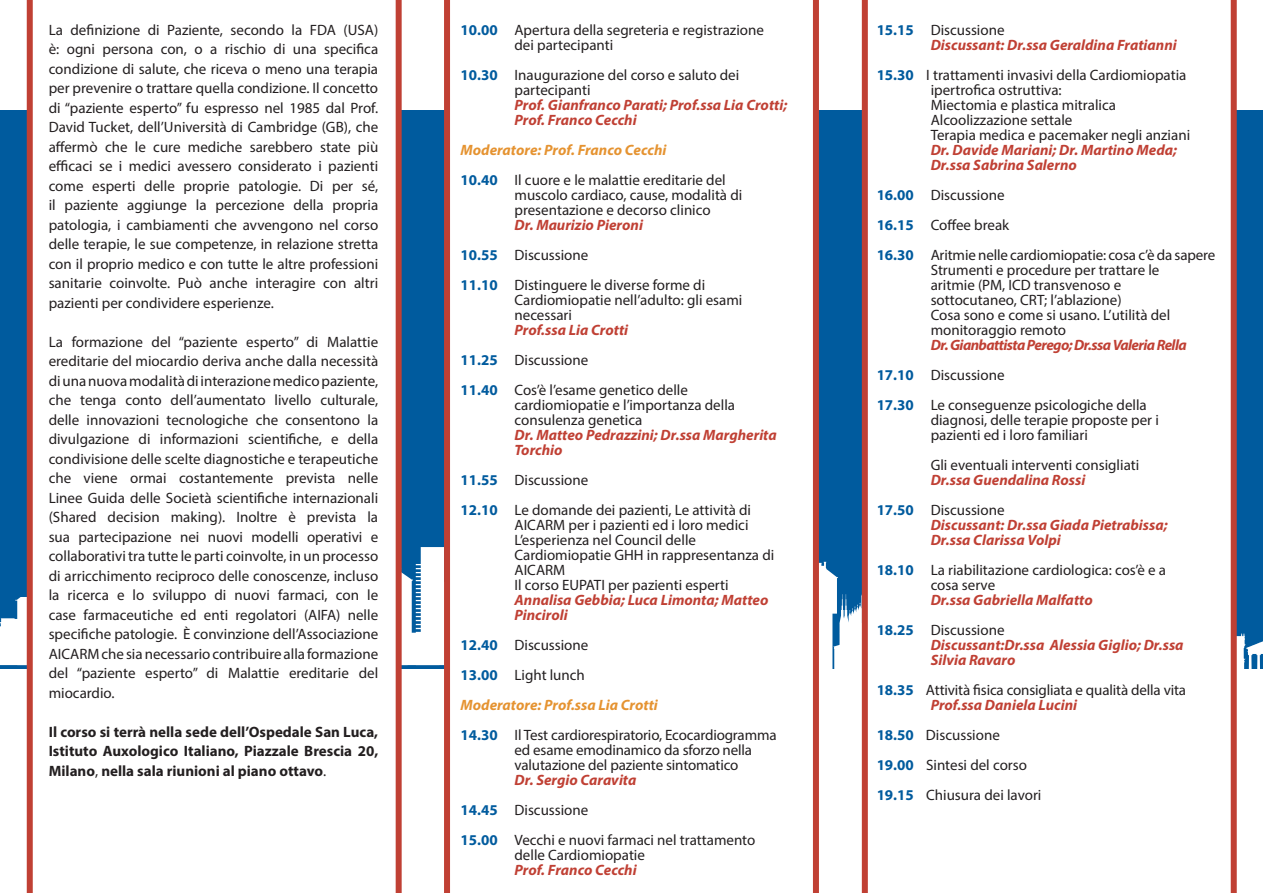
<style>
.page{position:relative;width:1263px;height:893px;background:#fff}
.page>*{position:absolute;margin:0;border:0;box-sizing:border-box;transform-origin:0 0}
.t1{font:15px/19.5px "Myriad Pro";color:#231f20}
.t2{font:italic 700 15px/15px "Myriad Pro";color:#c04034}
.t3{font:700 15px/19.5px "Myriad Pro";color:#231f20;text-align:justify}
.t4{font:italic 700 15px "Myriad Pro";color:#e59331}
.t5{font:italic 700 15px "Myriad Pro";letter-spacing:-.04em;color:#c04034}
.s1{font-weight:400}
.s2{font-weight:700;color:#005b9e}
</style>
<div class="page">
<div style="left:0;top:110px;width:1263px;height:558px;background:#005b9e"></div>
<svg style="left:0;top:532px;width:1263px;height:144px"></svg>
<div style="left:862px;top:0;width:375px;height:893px;background:#fff"></div>
<div style="left:27px;top:0;width:375px;height:893px;background:#fff"></div>
<div style="left:444px;top:0;width:375px;height:893px;background:#fff"></div>
<p class="t1" style="left:49px;top:20px;width:331px;text-align:justify">La definizione di Paziente, secondo la FDA (USA) è: ogni persona con, o a rischio di una specifica condizione di salute, che riceva o meno una terapia per prevenire o trattare quella condizione. Il concetto di “paziente esperto” fu espresso nel 1985 dal Prof.<br>David Tucket, dell’Università di Cambridge (GB), che affermò che le cure mediche sarebbero state più efficaci se i medici avessero considerato i pazienti come esperti delle proprie patologie. Di per sé, il paziente aggiunge la percezione della propria patologia, i cambiamenti che avvengono nel corso delle terapie, le sue competenze, in relazione stretta con il proprio medico e con tutte le altre professioni sanitarie coinvolte. Può anche interagire con altri pazienti per condividere esperienze.</p>
<p class="t1" style="left:49px;top:332px;width:331px;text-align:justify">La formazione del “paziente esperto” di Malattie ereditarie del miocardio deriva anche dalla necessità di una nuova modalità di interazione medico paziente, che tenga conto dell’aumentato livello culturale, delle innovazioni tecnologiche che consentono la divulgazione di informazioni scientifiche, e della condivisione delle scelte diagnostiche e terapeutiche che viene ormai costantemente prevista nelle Linee Guida delle Società scientifiche internazionali (Shared decision making). Inoltre è prevista la sua partecipazione nei nuovi modelli operativi e collaborativi tra tutte le parti coinvolte, in un processo di arricchimento reciproco delle conoscenze, incluso la ricerca e lo sviluppo di nuovi farmaci, con le case farmaceutiche ed enti regolatori (AIFA) nelle specifiche patologie. È convinzione dell’Associazione AICARM che sia necessario contribuire alla formazione del “paziente esperto” di Malattie ereditarie del miocardio.</p>
<p class="t3" style="left:49px;top:721px;width:331px">Il corso si terrà nella sede dell’Ospedale San Luca, Istituto Auxologico Italiano, Piazzale Brescia 20, Milano<span class="s1">,</span> nella sala riunioni al piano ottavo<span class="s1">.</span></p>
<p class="t1" style="left:514px;top:22px;width:251px;line-height:15px;text-indent:-54px"><span class="s2">10.00</span> Apertura della segreteria e registrazione dei partecipanti</p>
<p class="t1" style="left:514px;top:67px;width:226px;line-height:15px;text-indent:-54px"><span class="s2">10.30</span> Inaugurazione del corso e saluto dei partecipanti</p>
<p class="t2" style="left:514px;top:97px;width:274px">Prof. Gianfranco Parati; Prof.ssa Lia Crotti;<br>Prof. Franco Cecchi</p>
<p class="t4" style="left:460px;top:140px;width:207px">Moderatore: Prof. Franco Cecchi</p>
<p class="t1" style="left:460px;top:170px;width:267px"><span class="s2">10.40</span> Il cuore e le malattie ereditarie del</p>
<p class="t1" style="left:514px;top:187px;width:229px;line-height:15px">muscolo cardiaco, cause, modalità di presentazione e decorso clinico</p>
<p class="t2" style="left:514px;top:217px;width:130px">Dr. Maurizio Pieroni</p>
<p class="t1" style="left:460px;top:245px;width:129px"><span class="s2">10.55</span> Discussione</p>
<p class="t1" style="left:460px;top:275px;width:246px"><span class="s2">11.10</span> Distinguere le diverse forme di</p>
<p class="t1" style="left:514px;top:292px;width:229px;line-height:15px">Cardiomiopatie nell’adulto: gli esami necessari</p>
<p class="t2" style="left:514px;top:322px;width:115px">Prof.ssa Lia Crotti</p>
<p class="t1" style="left:460px;top:350px;width:129px"><span class="s2">11.25</span> Discussione</p>
<p class="t1" style="left:460px;top:380px;width:229px"><span class="s2">11.40</span> Cos’è l’esame genetico delle</p>
<p class="t1" style="left:514px;top:397px;width:222px;line-height:15px">cardiomiopatie e l’importanza della consulenza genetica</p>
<p class="t2" style="left:514px;top:427px;width:264px">Dr. Matteo Pedrazzini; Dr.ssa Margherita</p>
<p class="t2" style="left:514px;top:442px;width:50px">Torchio</p>
<p class="t1" style="left:460px;top:470px;width:129px"><span class="s2">11.55</span> Discussione</p>
<p class="t1" style="left:460px;top:502px;width:292px;line-height:15px;text-align:right"><span class="s2">12.10</span> Le domande dei pazienti, Le attività di<br>AICARM per i pazienti ed i loro medici</p>
<p class="t1" style="left:514px;top:532px;width:261px;line-height:15px">L’esperienza nel Council delle<br>Cardiomiopatie GHH in rappresentanza di</p>
<p class="t1" style="left:514px;top:560px;width:52px">AICARM</p>
<p class="t1" style="left:514px;top:575px;width:216px">Il corso EUPATI per pazienti esperti</p>
<p class="t2" style="left:514px;top:592px;width:255px">Annalisa Gebbia; Luca Limonta; Matteo<br>Pinciroli</p>
<p class="t1" style="left:460px;top:635px;width:129px"><span class="s2">12.40</span> Discussione</p>
<p class="t1" style="left:460px;top:665px;width:126px"><span class="s2">13.00</span> Light lunch</p>
<p class="t4" style="left:460px;top:695px;width:199px">Moderatore: Prof.ssa Lia Crotti</p>
<p class="t1" style="left:460px;top:725px;width:318px"><span class="s2">14.30</span> Il Test cardiorespiratorio, Ecocardiogramma</p>
<p class="t1" style="left:514px;top:742px;width:239px;line-height:15px">ed esame emodinamico da sforzo nella valutazione del paziente sintomatico</p>
<p class="t2" style="left:514px;top:772px;width:123px">Dr. Sergio Caravita</p>
<p class="t1" style="left:460px;top:800px;width:129px"><span class="s2">14.45</span> Discussione</p>
<p class="t1" style="left:514px;top:832px;width:242px;line-height:15px;text-indent:-54px"><span class="s2">15.00</span> Vecchi e nuovi farmaci nel trattamento delle Cardiomiopatie</p>
<p class="t2" style="left:514px;top:862px;width:124px">Prof. Franco Cecchi</p>
<p class="t1" style="left:877px;top:20px;width:129px"><span class="s2">15.15</span> Discussione</p>
<p class="t2" style="left:931px;top:37px;width:248px">Discussant: Dr.ssa Geraldina Fratianni</p>
<p class="t1" style="left:877px;top:65px;width:311px"><span class="s2">15.30</span> I trattamenti invasivi della Cardiomiopatia</p>
<p class="t1" style="left:931px;top:80px;width:132px">ipertrofica ostruttiva:</p>
<p class="t1" style="left:931px;top:95px;width:187px">Miectomia e plastica mitralica</p>
<p class="t1" style="left:931px;top:110px;width:143px">Alcoolizzazione settale</p>
<p class="t1" style="left:931px;top:125px;width:261px">Terapia medica e pacemaker negli anziani</p>
<p class="t2" style="left:931px;top:142px;width:248px">Dr. Davide Mariani; Dr. Martino Meda;<br>Dr.ssa Sabrina Salerno</p>
<p class="t1" style="left:877px;top:185px;width:129px"><span class="s2">16.00</span> Discussione</p>
<p class="t1" style="left:877px;top:215px;width:134px"><span class="s2">16.15</span> Coffee break</p>
<p class="t1" style="left:877px;top:245px;width:340px"><span class="s2">16.30</span> Aritmie nelle cardiomiopatie: cosa c’è da sapere</p>
<p class="t1" style="left:931px;top:260px;width:230px">Strumenti e procedure per trattare le</p>
<p class="t1" style="left:931px;top:277px;width:192px;line-height:15px">aritmie (PM, ICD transvenoso e sottocutaneo, CRT; l’ablazione)</p>
<p class="t1" style="left:931px;top:307px;width:241px;line-height:15px">Cosa sono e come si usano. L’utilità del monitoraggio remoto</p>
<p class="t5" style="left:931px;top:335px;width:258px">Dr. Gianbattista Perego; Dr.ssa Valeria Rella</p>
<p class="t1" style="left:877px;top:365px;width:129px"><span class="s2">17.10</span> Discussione</p>
<p class="t1" style="left:877px;top:395px;width:272px"><span class="s2">17.30</span> Le conseguenze psicologiche della</p>
<p class="t1" style="left:931px;top:412px;width:230px;line-height:15px">diagnosi, delle terapie proposte per i pazienti ed i loro familiari</p>
<p class="t1" style="left:931px;top:455px;width:210px">Gli eventuali interventi consigliati</p>
<p class="t2" style="left:931px;top:472px;width:156px">Dr.ssa Guendalina Rossi</p>
<p class="t1" style="left:877px;top:500px;width:129px"><span class="s2">17.50</span> Discussione</p>
<p class="t2" style="left:931px;top:517px;width:238px">Discussant: Dr.ssa Giada Pietrabissa;<br>Dr.ssa Clarissa Volpi</p>
<p class="t1" style="left:931px;top:562px;width:237px;line-height:15px;text-indent:-54px"><span class="s2">18.10</span> La riabilitazione cardiologica: cos’è e a cosa serve</p>
<p class="t2" style="left:931px;top:592px;width:164px">Dr.ssa Gabriella Malfatto</p>
<p class="t1" style="left:877px;top:620px;width:129px"><span class="s2">18.25</span> Discussione</p>
<p class="t2" style="left:931px;top:637px;width:254px">Discussant:Dr.ssa Alessia Giglio; Dr.ssa<br>Silvia Ravaro</p>
<p class="t1" style="left:877px;top:680px;width:311px"><span class="s2">18.35</span> Attività fisica consigliata e qualità della vita</p>
<p class="t2" style="left:931px;top:697px;width:148px">Prof.ssa Daniela Lucini</p>
<p class="t1" style="left:877px;top:725px;width:125px"><span class="s2">18.50</span> Discussione</p>
<p class="t1" style="left:877px;top:755px;width:152px"><span class="s2">19.00</span> Sintesi del corso</p>
<p class="t1" style="left:877px;top:785px;width:166px"><span class="s2">19.15</span> Chiusura dei lavori</p>
</div>
